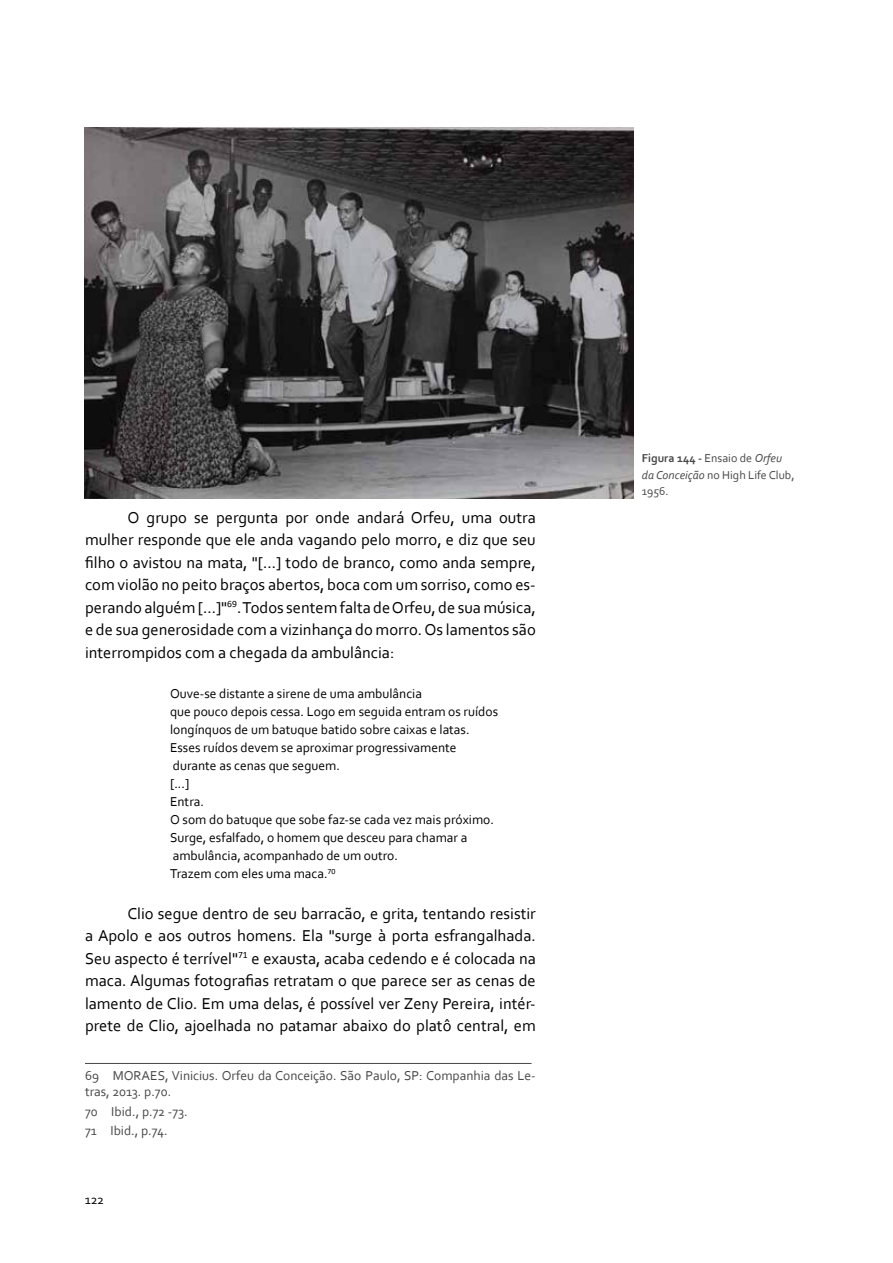
<style>
.page{position:relative;width:893px;height:1263px;background:#fff}
.page>*{position:absolute;margin:0;border:0;box-sizing:border-box;transform-origin:0 0}
.t1{font:16.5px/22.5px "Corbel";color:#000;text-align:justify}
.t2{font:13.5px/18px "Corbel";color:#000}
.t3{font:13.5px/16.5px "Corbel";color:#464746}
.t4{font:12px/16.5px "Corbel";color:#464746}
.s1{font-weight:700}
.s2{font-style:italic}
</style>
<div class="page">
<hr style="left:85px;top:1063px;width:446px;height:1px;background:#464746">
<img style="left:85px;top:128px;width:548px;height:371px">
<p class="t1" style="left:85px;top:505px;width:452px;text-indent:43px">O grupo se pergunta por onde andará Orfeu, uma outra mulher responde que ele anda vagando pelo morro, e diz que seu filho o avistou na mata, "[...] todo de branco, como anda sempre, com violão no peito braços abertos, boca com um sorriso, como es&shy;perando alguém [...]"<sup>69</sup>. Todos sentem falta de Orfeu, de sua música, e de sua generosidade com a vizinhança do morro. Os lamentos são interrompidos com a chegada da ambulância:</p>
<p class="t2" style="left:170px;top:684px;width:330px">Ouve-se distante a sirene de uma ambulância<br>que pouco depois cessa. Logo em seguida entram os ruídos longínquos de um batuque batido sobre caixas e latas.<br>Esses ruídos devem se aproximar progressivamente durante as cenas que seguem.<br>[...]<br>Entra.<br>O som do batuque que sobe faz-se cada vez mais próximo.<br>Surge, esfalfado, o homem que desceu para chamar a ambulância, acompanhado de um outro.<br>Trazem com eles uma maca.<sup>70</sup></p>
<p class="t1" style="left:85px;top:901px;width:452px;text-indent:43px">Clio segue dentro de seu barracão, e grita, tentando resistir a Apolo e aos outros homens. Ela "surge à porta esfrangalhada.<br>Seu aspecto é terrível"<sup>71</sup> e exausta, acaba cedendo e é colocada na maca. Algumas fotografias retratam o que parece ser as cenas de lamento de Clio. Em uma delas, é possível ver Zeny Pereira, intér&shy;prete de Clio, ajoelhada no patamar abaixo do platô central, em</p>
<p class="t3" style="left:85px;top:1067px;width:452px">69 MORAES, Vinicius. Orfeu da Conceição. São Paulo, SP: Companhia das Le&shy;tras, 2013. p.70.</p>
<p class="t3" style="left:85px;top:1101px;width:104px;line-height:19.5px">70 Ibid., p.72 -73.<br>71 Ibid., p.74.</p>
<p class="t2" style="left:85px;top:1190px;width:21px">122</p>
<p class="t4" style="left:642px;top:450px;width:154px"><span class="s1">Figura 144 -</span> Ensaio de <span class="s2">Orfeu da Conceição</span> no High Life Club,<br>1956.</p>
</div>
